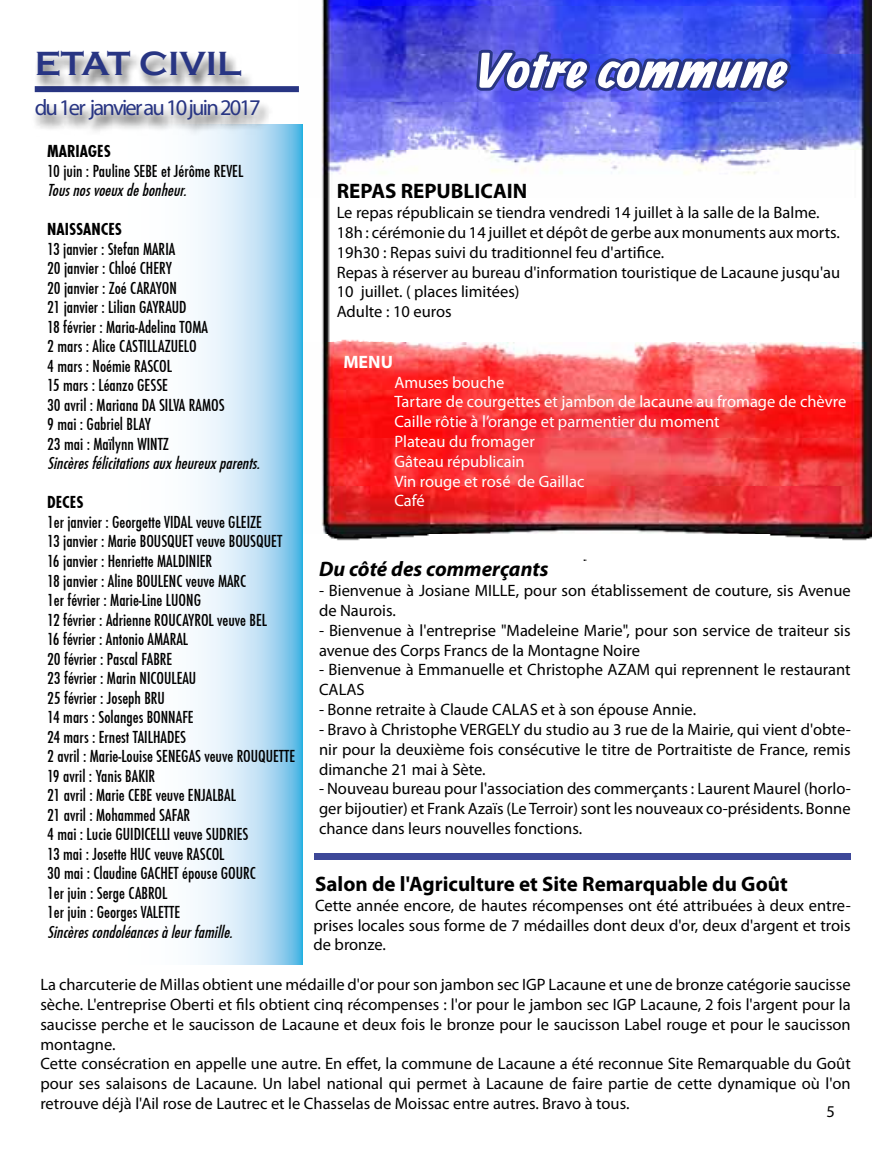
<style>
.page{position:relative;width:872px;height:1149px;background:#fff}
.page>*{position:absolute;margin:0;border:0;box-sizing:border-box;transform-origin:0 0}
.t1{font:49.5px "Allan";color:#fff;scale:1.25 1}
.t2{font:700 34.5px "Copperplate Gothic";color:#283583}
.t3{font:22.5px "Myriad Pro";letter-spacing:-.08em;color:#283583}
.t4{font:700 21px "Myriad Pro";color:#000}
.t5{font:italic 700 21px "Myriad Pro";color:#000}
.t6{font:18px/19.5px "Function Cond";color:#000}
.t7{font:italic 18px "Function Cond";color:#000}
.t8{font:700 18px "Function Cond";color:#000}
.t9{font:700 18px "Myriad Pro";color:#fff}
.t10{font:16.5px/19.8px "Myriad Pro";color:#000}
.t11{font:16.5px/19.8px "Myriad Pro";color:#fff}
</style>
<div class="page">
<img style="left:302px;top:0;width:570px;height:560px">
<svg style="left:473px;top:27px;width:320px;height:229px"></svg>
<div style="left:35px;top:86px;width:264px;height:6px;background:#283583"></div>
<svg style="left:195px;top:124px;width:107px;height:840px;background:#bee1f5"></svg>
<div style="left:31px;top:52px;width:242px;height:84px;background:#000;opacity:.63"></div>
<div style="left:314px;top:853px;width:536px;height:6px;background:#3d4898"></div>
<h2 class="t2" style="left:35px;top:44px;width:208px">ETAT CIVIL</h2>
<h1 class="t1" style="left:476px;top:43px;width:250px">Votre commune</h1>
<h3 class="t3" style="left:35px;top:94px;width:227px">du 1er janvier au 10 juin 2017</h3>
<p class="t8" style="left:47px;top:141px;width:65px">MARIAGES</p>
<p class="t6" style="left:47px;top:161px;width:198px">10 juin : Pauline SEBE et Jérôme REVEL</p>
<p class="t7" style="left:47px;top:180px;width:141px">Tous nos voeux de bonheur.</p>
<p class="t8" style="left:47px;top:219px;width:76px">NAISSANCES</p>
<p class="t6" style="left:47px;top:239px;width:179px">13 janvier : Stefan MARIA<br>20 janvier : Chloé CHERY<br>20 janvier : Zoé CARAYON<br>21 janvier : Lilian GAYRAUD<br>18 février : Maria-Adelina TOMA<br>2 mars : Alice CASTILLAZUELO<br>4 mars : Noémie RASCOL<br>15 mars : Léanzo GESSE<br>30 avril : Mariana DA SILVA RAMOS<br>9 mai : Gabriel BLAY<br>23 mai : Maïlynn WINTZ</p>
<p class="t7" style="left:47px;top:453px;width:214px">Sincères félicitations aux heureux parents.</p>
<p class="t8" style="left:47px;top:492px;width:38px">DECES</p>
<p class="t6" style="left:47px;top:512px;width:249px">1er janvier : Georgette VIDAL veuve GLEIZE<br>13 janvier : Marie BOUSQUET veuve BOUSQUET<br>16 janvier : Henriette MALDINIER<br>18 janvier : Aline BOULENC veuve MARC<br>1er février : Marie-Line LUONG<br>12 février : Adrienne ROUCAYROL veuve BEL<br>16 février : Antonio AMARAL<br>20 février : Pascal FABRE<br>23 février : Marin NICOULEAU<br>25 février : Joseph BRU<br>14 mars : Solanges BONNAFE<br>24 mars : Ernest TAILHADES<br>2 avril : Marie-Louise SENEGAS veuve ROUQUETTE<br>19 avril : Yanis BAKIR<br>21 avril : Marie CEBE veuve ENJALBAL<br>21 avril : Mohammed SAFAR<br>4 mai : Lucie GUIDICELLI veuve SUDRIES<br>13 mai : Josette HUC veuve RASCOL<br>30 mai : Claudine GACHET épouse GOURC<br>1er juin : Serge CABROL<br>1er juin : Georges VALETTE</p>
<p class="t7" style="left:47px;top:921px;width:187px">Sincères condoléances à leur famille.</p>
<p class="t4" style="left:337px;top:177px;width:192px">REPAS REPUBLICAIN</p>
<p class="t10" style="left:337px;top:202px;width:505px">Le repas républicain se tiendra vendredi 14 juillet à la salle de la Balme.<br>18h : cérémonie du 14 juillet et dépôt de gerbe aux monuments aux morts.<br>19h30 : Repas suivi du traditionnel feu d'artifice.<br>Repas à réserver au bureau d'information touristique de Lacaune jusqu'au 10 juillet. ( places limitées)<br>Adulte : 10 euros</p>
<p class="t9" style="left:343px;top:350px;width:51px">MENU</p>
<p class="t11" style="left:394px;top:372px;width:453px">Amuses bouche<br>Tartare de courgettes et jambon de lacaune au fromage de chèvre<br>Caille rôtie à l’orange et parmentier du moment<br>Plateau du fromager<br>Gâteau républicain<br>Vin rouge et rosé de Gaillac<br>Café</p>
<p class="t5" style="left:319px;top:555px;width:231px">Du côté des commerçants</p>
<p class="t10" style="left:319px;top:580px;width:533px">- Bienvenue à Josiane MILLE, pour son établissement de couture, sis Avenue de Naurois.</p>
<p class="t10" style="left:319px;top:620px;width:533px">- Bienvenue à l'entreprise "Madeleine Marie", pour son service de traiteur sis avenue des Corps Francs de la Montagne Noire</p>
<p class="t10" style="left:319px;top:659px;width:533px">- Bienvenue à Emmanuelle et Christophe AZAM qui reprennent le restaurant<br>CALAS</p>
<p class="t10" style="left:319px;top:699px;width:378px">- Bonne retraite à Claude CALAS et à son épouse Annie.</p>
<p class="t10" style="left:319px;top:719px;width:533px;text-align:justify">- Bravo à Christophe VERGELY du studio au 3 rue de la Mairie, qui vient d'obte&shy;nir pour la deuxième fois consécutive le titre de Portraitiste de France, remis dimanche 21 mai à Sète.</p>
<p class="t10" style="left:319px;top:778px;width:533px;text-align:justify">- Nouveau bureau pour l'association des commerçants : Laurent Maurel (horlo&shy;ger bijoutier) et Frank Azaïs (Le Terroir) sont les nouveaux co-présidents. Bonne chance dans leurs nouvelles fonctions.</p>
<p class="t4" style="left:315px;top:870px;width:474px">Salon de l'Agriculture et Site Remarquable du Goût</p>
<p class="t10" style="left:313px;top:894px;width:538px;text-align:justify">Cette année encore, de hautes récompenses ont été attribuées à deux entre&shy;prises locales sous forme de 7 médailles dont deux d'or, deux d'argent et trois de bronze.</p>
<p class="t10" style="left:40px;top:974px;width:812px">La charcuterie de Millas obtient une médaille d'or pour son jambon sec IGP Lacaune et une de bronze catégorie saucisse sèche. L'entreprise Oberti et fils obtient cinq récompenses : l'or pour le jambon sec IGP Lacaune, 2 fois l'argent pour la saucisse perche et le saucisson de Lacaune et deux fois le bronze pour le saucisson Label rouge et pour le saucisson montagne.<br>Cette consécration en appelle une autre. En effet, la commune de Lacaune a été reconnue Site Remarquable du Goût pour ses salaisons de Lacaune. Un label national qui permet à Lacaune de faire partie de cette dynamique où l'on retrouve déjà l'Ail rose de Lautrec et le Chasselas de Moissac entre autres. Bravo à tous.</p>
<p class="t10" style="left:826px;top:1101px;width:10px">5</p>
</div>
